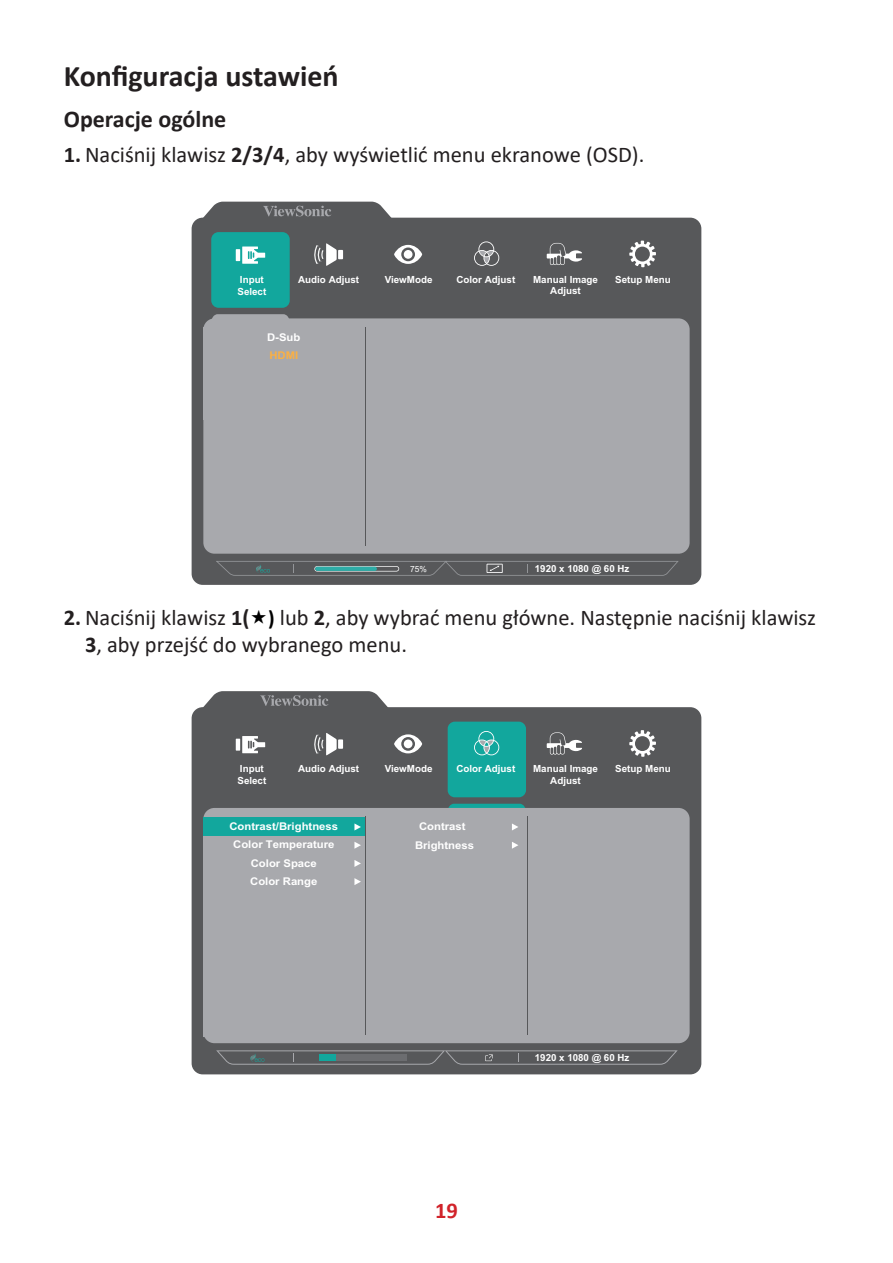
<style>
.page{position:relative;width:893px;height:1263px;background:#fff}
.page>*{position:absolute;margin:0;border:0;box-sizing:border-box;transform-origin:0 0}
.t1{font:700 30px "Calibri";color:#231f20}
.t2{font:700 24px "Calibri";color:#231f20}
.t3{font:22.5px/27px "Calibri";color:#231f20}
.t4{font:700 22.5px "Calibri";color:#d1232a}
.t5{font:700 10.65px/18.3px "Arial";color:#fff;text-align:center;scale:1.06 1}
.t6{font:700 10.65px "Arial";color:#fbb043;scale:1.06 1}
.t7{font:700 9.75px/11.7px "Arial";color:#fff}
.t8{font:8.4px "Arial";color:#fff}
.s1{font-weight:700}
.s2{font-weight:700;font-size:21px;color:#000}
</style>
<div class="page">
<div style="left:192px;top:218px;width:509px;height:367px;background:#57585a;border-radius:11px"></div>
<svg style="left:212px;top:314px;width:77px;height:4px"></svg>
<div style="left:203px;top:318px;width:487px;height:236px;background:#a8a9ad;border-radius:11px"></div>
<div style="left:211px;top:232px;width:79px;height:76px;background:#12a79d;border-radius:7px"></div>
<hr style="left:365px;top:327px;width:1px;height:219px;background:#57585a">
<svg style="left:216px;top:561px;width:463px;height:15px"></svg>
<svg style="left:198px;top:202px;width:198px;height:17px"></svg>
<svg style="left:629px;top:241px;width:27px;height:26px"></svg>
<svg style="left:394px;top:245px;width:28px;height:19px"></svg>
<div style="left:404px;top:250px;width:8px;height:9px;background:#fff;border-radius:50%"></div>
<svg style="left:547px;top:243px;width:35px;height:22px"></svg>
<hr style="left:236px;top:249px;width:4px;height:12px;background:#fff">
<svg style="left:242px;top:246px;width:23px;height:18px"></svg>
<div style="left:338px;top:250px;width:5px;height:9px;background:#fff"></div>
<svg style="left:314px;top:243px;width:23px;height:23px"></svg>
<svg style="left:474px;top:241px;width:25px;height:25px"></svg>
<div style="left:192px;top:707px;width:509px;height:367px;background:#57585a;border-radius:11px"></div>
<svg style="left:448px;top:804px;width:77px;height:4px"></svg>
<div style="left:203px;top:808px;width:487px;height:235px;background:#a8a9ad;border-radius:11px"></div>
<div style="left:448px;top:722px;width:78px;height:75px;background:#12a79d;border-radius:7px"></div>
<svg style="left:354px;top:878px;width:7px;height:7px"></svg>
<svg style="left:354px;top:860px;width:7px;height:7px"></svg>
<svg style="left:354px;top:842px;width:7px;height:7px"></svg>
<div style="left:203px;top:818px;width:162px;height:18px;background:#12a79d"></div>
<svg style="left:354px;top:823px;width:7px;height:7px"></svg>
<svg style="left:512px;top:823px;width:6px;height:7px"></svg>
<svg style="left:512px;top:842px;width:6px;height:7px"></svg>
<div style="left:203px;top:1018px;width:162px;height:18px;background:#a8a9ad"></div>
<hr style="left:527px;top:816px;width:1px;height:219px;background:#57585a">
<hr style="left:365px;top:816px;width:1px;height:219px;background:#57585a">
<svg style="left:216px;top:1050px;width:462px;height:15px"></svg>
<svg style="left:198px;top:691px;width:195px;height:18px"></svg>
<svg style="left:629px;top:730px;width:27px;height:27px"></svg>
<svg style="left:474px;top:731px;width:25px;height:24px"></svg>
<svg style="left:394px;top:734px;width:28px;height:19px"></svg>
<div style="left:404px;top:739px;width:8px;height:9px;background:#fff;border-radius:50%"></div>
<svg style="left:547px;top:732px;width:35px;height:23px"></svg>
<hr style="left:236px;top:739px;width:4px;height:12px;background:#fff">
<svg style="left:242px;top:736px;width:23px;height:17px"></svg>
<div style="left:338px;top:739px;width:5px;height:10px;background:#fff"></div>
<svg style="left:314px;top:733px;width:23px;height:22px"></svg>
<h1 class="t1" style="left:64px;top:55px;width:276px">Konfiguracja ustawień</h1>
<h2 class="t2" style="left:64px;top:102px;width:164px">Operacje ogólne</h2>
<h3 class="t3" style="left:64px;top:141px;width:582px"><span class="s1">1.</span> Naciśnij klawisz <span class="s1">2/3/4</span>, aby wyświetlić menu ekranowe (OSD).</h3>
<p class="t7" style="left:237px;top:274px;width:30px">Input<br>Select</p>
<p class="t7" style="left:298px;top:274px;width:63px">Audio Adjust</p>
<p class="t5" style="left:267px;top:328px;width:33px">D-Sub</p>
<p class="t6" style="left:269px;top:348px;width:29px">HDMI</p>
<p class="t7" style="left:385px;top:274px;width:49px">ViewMode</p>
<p class="t7" style="left:456px;top:274px;width:60px">Color Adjust</p>
<p class="t7" style="left:533px;top:273px;width:66px">Manual Image</p>
<p class="t7" style="left:615px;top:274px;width:57px">Setup Menu</p>
<p class="t7" style="left:550px;top:285px;width:32px">Adjust</p>
<p class="t8" style="left:410px;top:563px;width:18px">75%</p>
<p class="t7" style="left:535px;top:562px;width:96px">1920 x 1080 @ 60 Hz</p>
<h3 class="t3" style="left:85px;top:603px;width:732px;text-indent:-21px"><span class="s1">2.</span> Naciśnij klawisz <span class="s1">1(</span> <span class="s2">)</span> lub <span class="s1">2</span>, aby wybrać menu główne. Następnie naciśnij klawisz<br><span class="s1">3</span>, aby przejść do wybranego menu.</h3>
<p class="t7" style="left:237px;top:763px;width:30px">Input<br>Select</p>
<p class="t7" style="left:298px;top:763px;width:63px">Audio Adjust</p>
<p class="t5" style="left:229px;top:817px;width:104px">Contrast/Brightness<br>Color Temperature<br>Color Space<br>Color Range</p>
<p class="t7" style="left:385px;top:763px;width:49px">ViewMode</p>
<p class="t7" style="left:456px;top:763px;width:60px">Color Adjust</p>
<p class="t7" style="left:533px;top:763px;width:66px">Manual Image</p>
<p class="t7" style="left:615px;top:763px;width:57px">Setup Menu</p>
<p class="t7" style="left:550px;top:775px;width:32px">Adjust</p>
<p class="t5" style="left:415px;top:817px;width:57px;line-height:19.2px">Contrast<br>Brightness</p>
<h3 class="t4" style="left:435px;top:1194px;width:24px">19</h3>
<p class="t7" style="left:535px;top:1052px;width:96px">1920 x 1080 @ 60 Hz</p>
</div>
